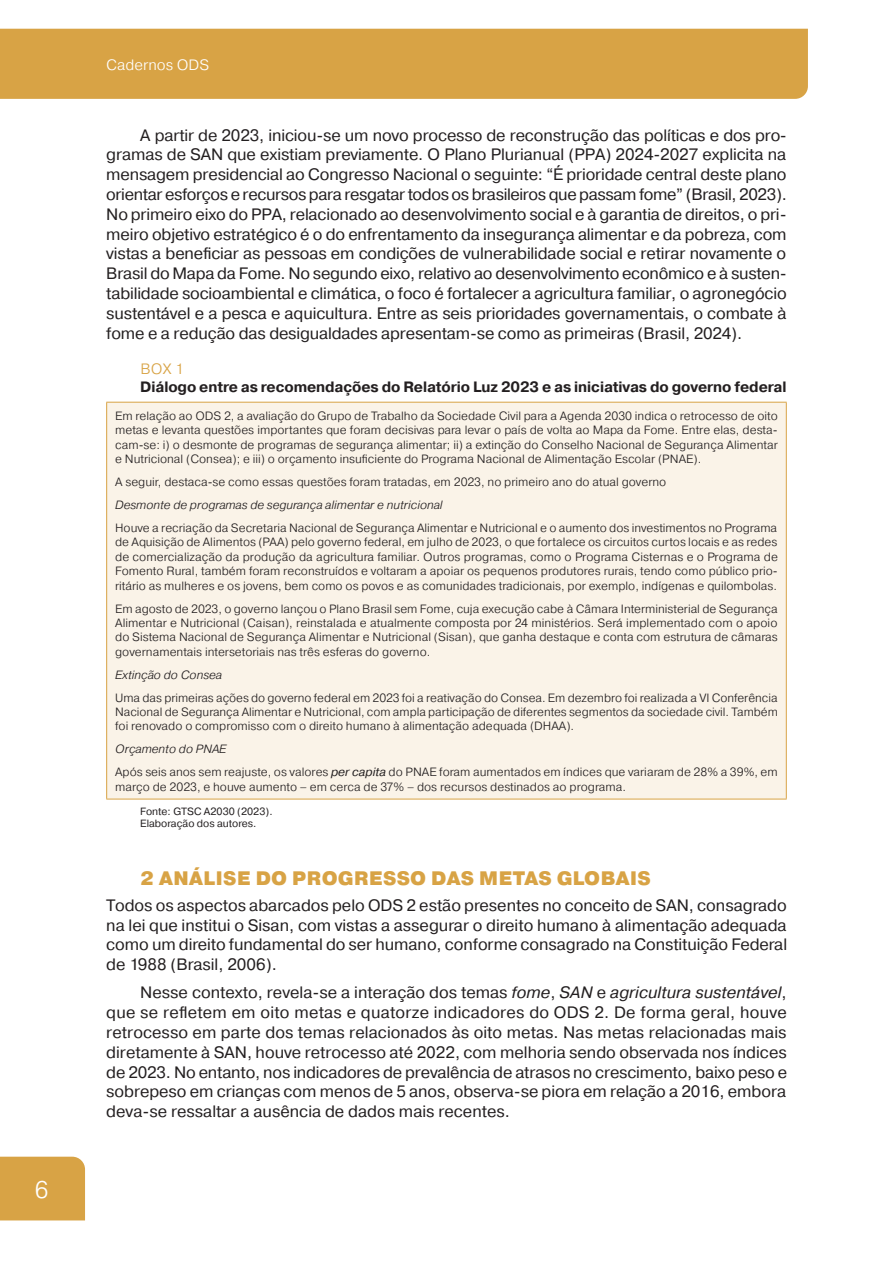
<style>
.page{position:relative;width:893px;height:1263px;background:#fff}
.page>*{position:absolute;margin:0;border:0;box-sizing:border-box;transform-origin:0 0}
.t1{font:300 24px "Pragmatica";color:#fff}
.titulo_1{font:900 19.5px "Pragmatica";letter-spacing:.01em;color:#d8a345}
.texto_corrido_COM_recuo{font:16.5px/19.8px "Pragmatica";letter-spacing:-.005em;color:#231f20;text-align:justify}
.texto_corrido_SEM_recuo{font:16.5px/19.8px "Pragmatica";letter-spacing:-.005em;color:#231f20;text-align:justify}
.titulo_2_grafico_sozinho{font:700 15px "Pragmatica";letter-spacing:-.005em;color:#231f20}
.t2{font:300 15px "Pragmatica";color:#fff}
.titulo_1_grafico{font:300 15px "Pragmatica";color:#d8a345}
.tabela_box{font:300 12px/14.4px "Pragmatica";color:#231f20;text-align:justify}
.tabela_box-2{font:italic 300 12px "Pragmatica";color:#231f20}
.fonte_grafico{font:10.5px "Pragmatica";color:#231f20}
.elaboracao_grafico{font:10.5px "Pragmatica";color:#231f20}
.s1{font-weight:400;font-style:italic}
.s2{font-style:italic}
</style>
<div class="page">
<div style="left:0;top:29px;width:808px;height:70px;background:#d8a345"></div>
<div style="left:0;top:1157px;width:85px;height:63px;background:#d8a345"></div>
<div style="left:107px;top:402px;width:679px;height:397px;background:#faf3e8"></div>
<hr style="left:106px;top:402px;width:681px;height:1px;background:#d8a345">
<hr style="left:106px;top:403px;width:1px;height:396px;background:#d8a345">
<hr style="left:786px;top:403px;width:1px;height:396px;background:#d8a345">
<hr style="left:106px;top:799px;width:681px;height:1px;background:#d8a345">
<h1 class="t1" style="left:35px;top:1174px;width:15px">6</h1>
<p class="t2" style="left:106px;top:55px;width:104px">Cadernos ODS</p>
<p class="texto_corrido_COM_recuo" style="left:106px;top:125px;width:682px;text-indent:34px">A partir de 2023, iniciou-se um novo processo de reconstrução das políticas e dos pro&shy;gramas de SAN que existiam previamente. O Plano Plurianual (PPA) 2024-2027 explicita na mensagem presidencial ao Congresso Nacional o seguinte: “É prioridade central deste plano orientar esforços e recursos para resgatar todos os brasileiros que passam fome” (Brasil, 2023).<br>No primeiro eixo do PPA, relacionado ao desenvolvimento social e à garantia de direitos, o pri&shy;meiro objetivo estratégico é o do enfrentamento da insegurança alimentar e da pobreza, com vistas a beneficiar as pessoas em condições de vulnerabilidade social e retirar novamente o Brasil do Mapa da Fome. No segundo eixo, relativo ao desenvolvimento econômico e à susten&shy;tabilidade socioambiental e climática, o foco é fortalecer a agricultura familiar, o agronegócio sustentável e a pesca e aquicultura. Entre as seis prioridades governamentais, o combate à fome e a redução das desigualdades apresentam-se como as primeiras (Brasil, 2024).</p>
<p class="titulo_1_grafico" style="left:140px;top:359px;width:45px">BOX 1</p>
<p class="titulo_2_grafico_sozinho" style="left:140px;top:377px;width:648px">Diálogo entre as recomendações do Relatório Luz 2023 e as iniciativas do governo federal</p>
<p class="tabela_box" style="left:115px;top:408px;width:664px">Em relação ao ODS 2, a avaliação do Grupo de Trabalho da Sociedade Civil para a Agenda 2030 indica o retrocesso de oito metas e levanta questões importantes que foram decisivas para levar o país de volta ao Mapa da Fome. Entre elas, desta&shy;cam-se: i) o desmonte de programas de segurança alimentar; ii) a extinção do Conselho Nacional de Segurança Alimentar e Nutricional (Consea); e iii) o orçamento insuficiente do Programa Nacional de Alimentação Escolar (PNAE).</p>
<p class="tabela_box" style="left:115px;top:475px;width:553px">A seguir, destaca-se como essas questões foram tratadas, em 2023, no primeiro ano do atual governo</p>
<p class="tabela_box-2" style="left:115px;top:497px;width:329px">Desmonte de programas de segurança alimentar e nutricional</p>
<p class="tabela_box" style="left:115px;top:520px;width:664px">Houve a recriação da Secretaria Nacional de Segurança Alimentar e Nutricional e o aumento dos investimentos no Programa de Aquisição de Alimentos (PAA) pelo governo federal, em julho de 2023, o que fortalece os circuitos curtos locais e as redes de comercialização da produção da agricultura familiar. Outros programas, como o Programa Cisternas e o Programa de Fomento Rural, também foram reconstruídos e voltaram a apoiar os pequenos produtores rurais, tendo como público prio&shy;ritário as mulheres e os jovens, bem como os povos e as comunidades tradicionais, por exemplo, indígenas e quilombolas.</p>
<p class="tabela_box" style="left:115px;top:601px;width:664px">Em agosto de 2023, o governo lançou o Plano Brasil sem Fome, cuja execução cabe à Câmara Interministerial de Segurança Alimentar e Nutricional (Caisan), reinstalada e atualmente composta por 24 ministérios. Será implementado com o apoio do Sistema Nacional de Segurança Alimentar e Nutricional (Sisan), que ganha destaque e conta com estrutura de câmaras governamentais intersetoriais nas três esferas do governo.</p>
<p class="tabela_box-2" style="left:115px;top:667px;width:108px">Extinção do Consea</p>
<p class="tabela_box" style="left:115px;top:690px;width:664px">Uma das primeiras ações do governo federal em 2023 foi a reativação do Consea. Em dezembro foi realizada a VI Conferência Nacional de Segurança Alimentar e Nutricional, com ampla participação de diferentes segmentos da sociedade civil. Também foi renovado o compromisso com o direito humano à alimentação adequada (DHAA).</p>
<p class="tabela_box-2" style="left:115px;top:741px;width:113px">Orçamento do PNAE</p>
<p class="tabela_box" style="left:115px;top:764px;width:664px">Após seis anos sem reajuste, os valores <span class="s1">per capita</span> do PNAE foram aumentados em índices que variaram de 28% a 39%, em março de 2023, e houve aumento – em cerca de 37% – dos recursos destinados ao programa.</p>
<p class="fonte_grafico" style="left:140px;top:804px;width:134px">Fonte: GTSC A2030 (2023).</p>
<p class="elaboracao_grafico" style="left:140px;top:817px;width:118px">Elaboração dos autores.</p>
<p class="titulo_1" style="left:140px;top:865px;width:512px">2 ANÁLISE DO PROGRESSO DAS METAS GLOBAIS</p>
<p class="texto_corrido_SEM_recuo" style="left:106px;top:895px;width:682px">Todos os aspectos abarcados pelo ODS 2 estão presentes no conceito de SAN, consagrado na lei que institui o Sisan, com vistas a assegurar o direito humano à alimentação adequada como um direito fundamental do ser humano, conforme consagrado na Constituição Federal de 1988 (Brasil, 2006).</p>
<p class="texto_corrido_COM_recuo" style="left:106px;top:983px;width:682px;text-indent:34px">Nesse contexto, revela-se a interação dos temas <span class="s2">fome</span>, <span class="s2">SAN</span> e <span class="s2">agricultura sustentável</span>, que se refletem em oito metas e quatorze indicadores do ODS 2. De forma geral, houve retrocesso em parte dos temas relacionados às oito metas. Nas metas relacionadas mais diretamente à SAN, houve retrocesso até 2022, com melhoria sendo observada nos índices de 2023. No entanto, nos indicadores de prevalência de atrasos no crescimento, baixo peso e sobrepeso em crianças com menos de 5 anos, observa-se piora em relação a 2016, embora deva-se ressaltar a ausência de dados mais recentes.</p>
</div>
